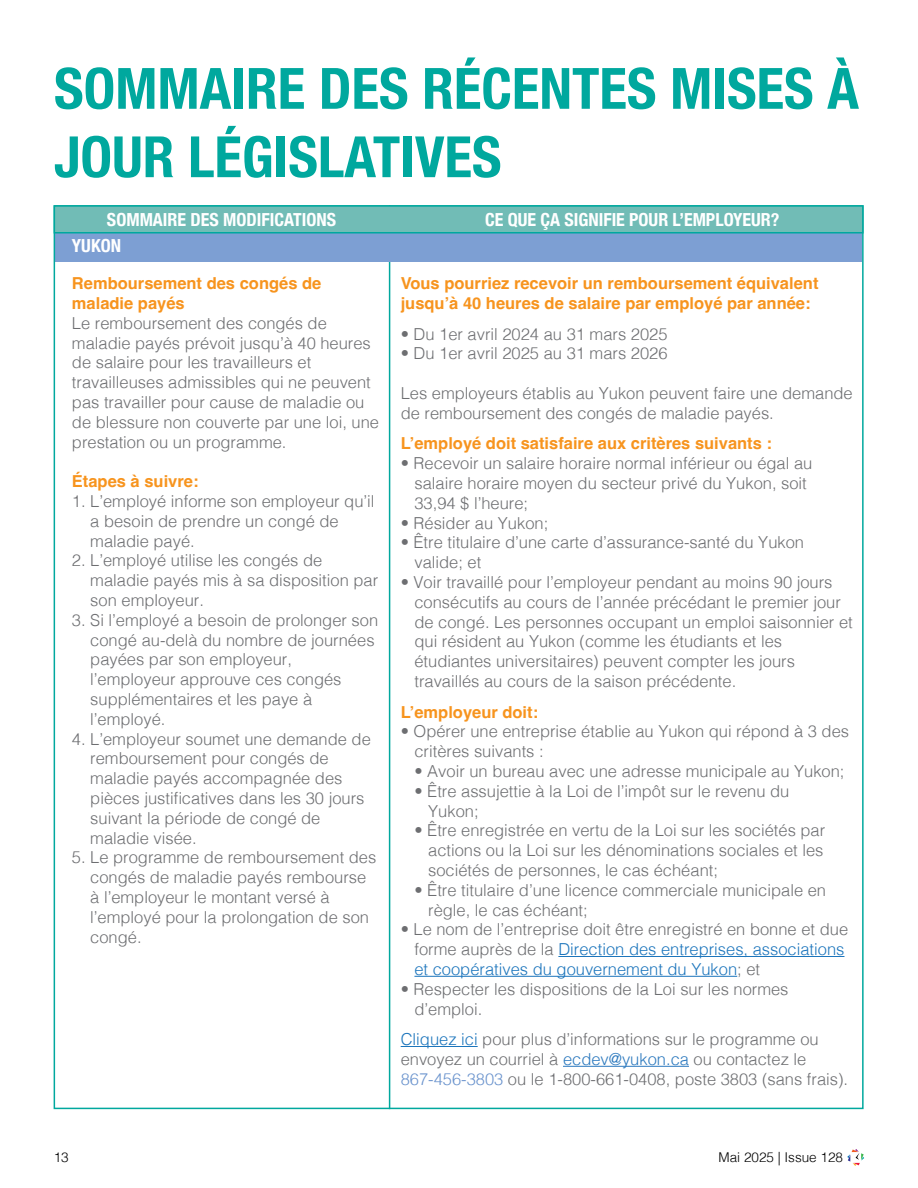
<style>
.page{position:relative;width:918px;height:1188px;background:#fff}
.page>*{position:absolute;margin:0;border:0;box-sizing:border-box;transform-origin:0 0}
.t1{font:700 condensed 57px/68.4px "Helvetica Neue";color:#00a89e}
.t2{font:700 condensed 18px "Helvetica Neue";color:#fff}
.t3{font:300 16.5px/19.8px "Helvetica";color:#6d6e71}
.t4{font:700 16.5px/19.8px "Helvetica";color:#f7941e}
.t5{font:300 16.5px/19.8px "Helvetica";color:#1c75bc}
.t6{font:300 13.5px "Helvetica";color:#000}
.s1{color:#6d6e71}
.s2{color:#1c75bc}
.s3{color:#2c79be}
.s4{color:#6a93cd}
</style>
<div class="page">
<svg style="left:847px;top:1149px;width:17px;height:17px"></svg>
<hr style="left:389px;top:205px;width:1px;height:904px;background:#00a89e">
<div style="left:55px;top:232px;width:807px;height:30px;background:#7d9fd3"></div>
<div style="left:54px;top:205px;width:810px;height:29px;background:#71bcb6;border:2px solid #00a89e"></div>
<hr style="left:558px;top:956px;width:286px;height:1px;background:#1c75bc">
<hr style="left:414px;top:976px;width:323px;height:1px;background:#1c75bc">
<hr style="left:401px;top:1046px;width:77px;height:1px;background:#1c75bc">
<hr style="left:563px;top:1066px;width:126px;height:1px;background:#2c79be">
<h1 class="t1" style="left:54px;top:50px;width:806px">SOMMAIRE DES RÉCENTES MISES À<br>JOUR LÉGISLATIVES</h1>
<p class="t2" style="left:107px;top:205px;width:231px">SOMMAIRE DES MODIFICATIONS</p>
<p class="t2" style="left:485px;top:205px;width:296px">CE QUE ÇA SIGNIFIE POUR L’EMPLOYEUR?</p>
<p class="t2" style="left:72px;top:231px;width:51px">YUKON</p>
<p class="t4" style="left:72px;top:275px;width:251px">Remboursement des congés de maladie payés</p>
<p class="t3" style="left:72px;top:312px;width:309px">Le remboursement des congés de maladie payés prévoit jusqu’à 40 heures de salaire pour les travailleurs et travailleuses admissibles qui ne peuvent pas travailler pour cause de maladie ou de blessure non couverte par une loi, une prestation ou un programme.</p>
<p class="t4" style="left:72px;top:473px;width:128px">Étapes à suivre:</p>
<p class="t3" style="left:90px;top:490px;width:286px;text-indent:-18px">1. L’employé informe son employeur qu’il a besoin de prendre un congé de maladie payé.</p>
<p class="t3" style="left:90px;top:550px;width:289px;text-indent:-18px">2. L’employé utilise les congés de maladie payés mis à sa disposition par son employeur.</p>
<p class="t3" style="left:90px;top:609px;width:289px;text-indent:-18px">3. Si l’employé a besoin de prolonger son congé au-delà du nombre de journées payées par son employeur, l’employeur approuve ces congés supplémentaires et les paye à l’employé.</p>
<p class="t3" style="left:90px;top:728px;width:282px;text-indent:-18px">4. L’employeur soumet une demande de remboursement pour congés de maladie payés accompagnée des pièces justificatives dans les 30 jours suivant la période de congé de maladie visée.</p>
<p class="t3" style="left:90px;top:847px;width:288px;text-indent:-18px">5. Le programme de remboursement des congés de maladie payés rembourse à l’employeur le montant versé à l’employé pour la prolongation de son congé.</p>
<p class="t4" style="left:401px;top:275px;width:419px">Vous pourriez recevoir un remboursement équivalent jusqu’à 40 heures de salaire par employé par année:</p>
<p class="t3" style="left:401px;top:323px;width:268px">• Du 1er avril 2024 au 31 mars 2025</p>
<p class="t3" style="left:401px;top:343px;width:268px">• Du 1er avril 2025 au 31 mars 2026</p>
<p class="t3" style="left:401px;top:382px;width:454px">Les employeurs établis au Yukon peuvent faire une demande de remboursement des congés de maladie payés.</p>
<p class="t4" style="left:401px;top:436px;width:373px">L’employé doit satisfaire aux critères suivants :</p>
<p class="t3" style="left:414px;top:452px;width:399px;text-indent:-14px">• Recevoir un salaire horaire normal inférieur ou égal au salaire horaire moyen du secteur privé du Yukon, soit<br>33,94 $ l’heure;</p>
<p class="t3" style="left:401px;top:512px;width:149px">• Résider au Yukon;</p>
<p class="t3" style="left:414px;top:532px;width:391px;text-indent:-14px">• Être titulaire d’une carte d’assurance-santé du Yukon valide; et</p>
<p class="t3" style="left:414px;top:571px;width:440px;text-indent:-14px">• Voir travaillé pour l’employeur pendant au moins 90 jours consécutifs au cours de l’année précédant le premier jour de congé. Les personnes occupant un emploi saisonnier et qui résident au Yukon (comme les étudiants et les étudiantes universitaires) peuvent compter les jours travaillés au cours de la saison précédente.</p>
<p class="t4" style="left:401px;top:704px;width:139px">L’employeur doit:</p>
<p class="t3" style="left:414px;top:721px;width:436px;text-indent:-14px">• Opérer une entreprise établie au Yukon qui répond à 3 des critères suivants :</p>
<p class="t3" style="left:414px;top:760px;width:432px">• Avoir un bureau avec une adresse municipale au Yukon;</p>
<p class="t3" style="left:428px;top:780px;width:363px;text-indent:-14px">• Être assujettie à la Loi de l’impôt sur le revenu du<br>Yukon;</p>
<p class="t3" style="left:428px;top:820px;width:399px;text-align:justify;text-indent:-14px">• Être enregistrée en vertu de la Loi sur les sociétés par actions ou la Loi sur les dénominations sociales et les sociétés de personnes, le cas échéant;</p>
<p class="t3" style="left:428px;top:879px;width:399px;text-indent:-14px">• Être titulaire d’une licence commerciale municipale en règle, le cas échéant;</p>
<p class="t5" style="left:414px;top:919px;width:435px;text-indent:-14px"><span class="s1">• Le nom de l’entreprise doit être enregistré en bonne et due forme auprès de la</span> Direction des entreprises, associations et coopératives du gouvernement du Yukon<span class="s1">; et</span></p>
<p class="t3" style="left:414px;top:978px;width:376px;text-indent:-14px">• Respecter les dispositions de la Loi sur les normes d’emploi.</p>
<p class="t3" style="left:401px;top:1028px;width:449px"><span class="s2">Cliquez ici</span> pour plus d’informations sur le programme ou envoyez un courriel à <span class="s3">ecdev@yukon.ca</span> ou contactez le<br><span class="s4">867-456-3803</span> ou le 1-800-661-0408, poste 3803 (sans frais).</p>
<p class="t6" style="left:54px;top:1145px;width:17px">13</p>
<p class="t6" style="left:719px;top:1145px;width:126px">Mai 2025 | Issue 128</p>
</div>
